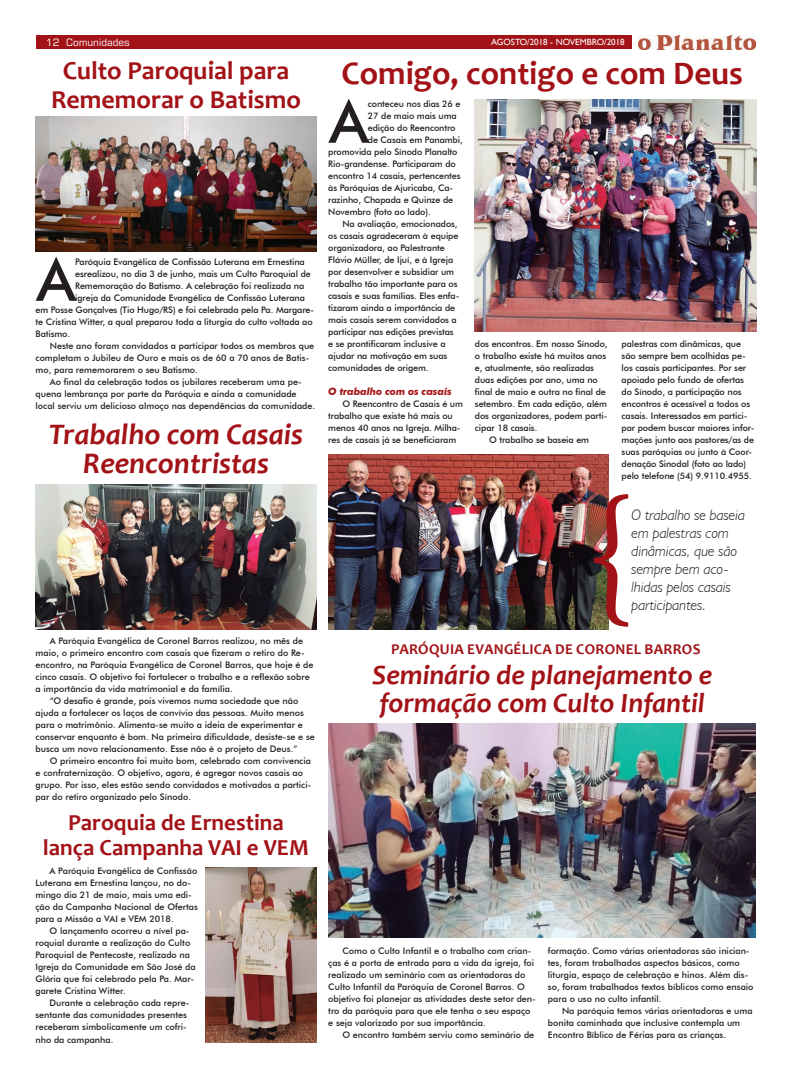
<style>
.page{position:relative;width:791px;height:1078px;background:#fff}
.page>*{position:absolute;margin:0;border:0;box-sizing:border-box;transform-origin:0 0}
.t1{font:150.8px "Minion Pro";color:#a21217}
.t2{font:500 59.4px "Futura BT";color:#231f20}
.t3{font:700 33px "Candara";color:#a21217}
.Jornal_-_Númeração{font:italic 700 30px "Candara";color:#a21217}
.t4{font:italic 700 28px/28px "Candara";color:#a21217}
.t5{font:700 26px "Candara";color:#a21217}
.t6{font:700 23px/25px "Candara";color:#a21217;text-align:center}
.t7{font:italic 300 15px/18px "Humanist 521 BT";color:#231f20}
.t8{font:700 15px "Candara";letter-spacing:.02em;color:#a21217}
.t9{font:italic 700 10px "Futura BT";letter-spacing:-.01em;color:#a21217}
.Jornal_-_Númeração-2{font:10px "Square 721 BT";color:#fff}
.t10{font:500 9px/12px "Futura BT";color:#231f20}
.t11{font:9px "Gill Sans";color:#fff}
</style>
<div class="page">
<img style="left:638px;top:36px;width:117px;height:14px">
<div style="left:36px;top:35px;width:595px;height:14px;background:#a21217"></div>
<img style="left:36px;top:116px;width:280px;height:135px">
<img style="left:206px;top:867px;width:110px;height:175px">
<img style="left:475px;top:100px;width:281px;height:232px">
<img style="left:35px;top:484px;width:281px;height:145px">
<img style="left:328px;top:723px;width:427px;height:214px">
<img style="left:328px;top:455px;width:280px;height:174px">
<p class="Jornal_-_Númeração-2" style="left:46px;top:36px;width:86px">12 Comunidades</p>
<p class="t11" style="left:491px;top:37px;width:135px">AGOSTO/2018 - NOVEMBRO/2018</p>
<p class="t5" style="left:63px;top:54px;width:228px">Culto Paroquial para</p>
<p class="t5" style="left:51px;top:83px;width:251px">Rememorar o Batismo</p>
<p class="t2" style="left:37px;top:243px;width:41px">A</p>
<p class="t10" style="left:75px;top:255px;width:231px">Paróquia Evangélica de Confissão Luterana em Ernestina</p>
<p class="t10" style="left:75px;top:267px;width:237px">esrealizou, no dia 3 de junho, mais um Culto Paroquial de</p>
<p class="t10" style="left:75px;top:279px;width:230px">Rememoração do Batismo. A celebração foi realizada na</p>
<p class="t10" style="left:75px;top:291px;width:231px">igreja da Comunidade Evangélica de Confissão Luterana</p>
<p class="t10" style="left:36px;top:303px;width:280px">em Posse Gonçalves (Tio Hugo/RS) e foi celebrada pela Pa. Margare-</p>
<p class="t10" style="left:36px;top:315px;width:279px">te Cristina Witter, a qual preparou toda a liturgia do culto voltada ao</p>
<p class="t10" style="left:36px;top:327px;width:36px">Batismo.</p>
<p class="t10" style="left:50px;top:339px;width:266px">Neste ano foram convidados a participar todos os membros que</p>
<p class="t10" style="left:36px;top:351px;width:275px">completam o Jubileu de Ouro e mais os de 60 a 70 anos de Batis-</p>
<p class="t10" style="left:36px;top:363px;width:164px">mo, para rememorarem o seu Batismo.</p>
<p class="t10" style="left:50px;top:375px;width:254px">Ao final da celebração todos os jubilares receberam uma pe-</p>
<p class="t10" style="left:36px;top:387px;width:262px">quena lembrança por parte da Paróquia e ainda a comunidade</p>
<p class="t10" style="left:36px;top:399px;width:281px">local serviu um delicioso almoço nas dependências da comunidade.</p>
<p class="Jornal_-_Númeração" style="left:49px;top:415px;width:255px">Trabalho com Casais</p>
<p class="Jornal_-_Númeração" style="left:83px;top:444px;width:188px">Reencontristas</p>
<p class="t10" style="left:50px;top:634px;width:255px">A Paróquia Evangélica de Coronel Barros realizou, no mês de</p>
<p class="t10" style="left:36px;top:646px;width:271px">maio, o primeiro encontro com casais que fizeram o retiro do Re-</p>
<p class="t10" style="left:36px;top:658px;width:279px">encontro, na Paróquia Evangélica de Coronel Barros, que hoje é de</p>
<p class="t10" style="left:36px;top:670px;width:276px">cinco casais. O objetivo foi fortalecer o trabalho e a reflexão sobre</p>
<p class="t10" style="left:36px;top:682px;width:199px">a importância da vida matrimonial e da família.</p>
<p class="t10" style="left:50px;top:694px;width:250px">“O desafio é grande, pois vivemos numa sociedade que não</p>
<p class="t10" style="left:36px;top:706px;width:270px">ajuda a fortalecer os laços de convívio das pessoas. Muito menos</p>
<p class="t10" style="left:36px;top:718px;width:269px">para o matrimônio. Alimenta-se muito a ideia de experimentar e</p>
<p class="t10" style="left:36px;top:730px;width:281px">conservar enquanto é bom. Na primeira dificuldade, desiste-se e se</p>
<p class="t10" style="left:36px;top:742px;width:263px">busca um novo relacionamento. Esse não é o projeto de Deus.”</p>
<p class="t10" style="left:50px;top:754px;width:263px">O primeiro encontro foi muito bom, celebrado com convivencia</p>
<p class="t10" style="left:36px;top:766px;width:269px">e confraternização. O objetivo, agora, é agregar novos casais ao</p>
<p class="t10" style="left:36px;top:778px;width:277px">grupo. Por isso, eles estão sendo convidados e motivados a partici-</p>
<p class="t10" style="left:36px;top:790px;width:157px">par do retiro organizado pelo Sínodo.</p>
<p class="t6" style="left:43px;top:809px;width:267px">Paroquia de Ernestina lança Campanha VAI e VEM</p>
<p class="t10" style="left:35px;top:864px;width:164px;text-indent:14px">A Paróquia Evangélica de Confissão Luterana em Ernestina lançou, no do&shy;mingo dia 21 de maio, mais uma edi&shy;ção da Campanha Nacional de Ofertas para a Missão a VAI e VEM 2018.</p>
<p class="t10" style="left:50px;top:924px;width:141px">O lançamento ocorreu a nível pa-</p>
<p class="t10" style="left:35px;top:936px;width:156px">roquial durante a realização do Culto</p>
<p class="t10" style="left:35px;top:948px;width:156px">Paroquial de Pentecoste, realizado na</p>
<p class="t10" style="left:35px;top:960px;width:162px">Igreja da Comunidade em São José da</p>
<p class="t10" style="left:35px;top:972px;width:160px">Glória que foi celebrado pela Pa. Mar-</p>
<p class="t10" style="left:35px;top:984px;width:91px">garete Cristina Witter.</p>
<p class="t10" style="left:50px;top:996px;width:141px">Durante a celebração cada repre-</p>
<p class="t10" style="left:35px;top:1008px;width:153px;text-align:justify">sentante das comunidades presentes receberam simbolicamente um cofri&shy;nho da campanha.</p>
<p class="t3" style="left:342px;top:53px;width:403px">Comigo, contigo e com Deus</p>
<p class="t2" style="left:329px;top:85px;width:41px">A</p>
<p class="t10" style="left:368px;top:97px;width:94px">conteceu nos dias 26 e</p>
<p class="t10" style="left:368px;top:109px;width:90px">27 de maio mais uma</p>
<p class="t10" style="left:368px;top:121px;width:89px">edição do Reencontro</p>
<p class="t10" style="left:368px;top:133px;width:96px">de Casais em Panambi,</p>
<p class="t10" style="left:328px;top:145px;width:131px">promovida pelo Sínodo Planalto</p>
<p class="t10" style="left:328px;top:157px;width:129px">Rio-grandense. Participaram do</p>
<p class="t10" style="left:328px;top:169px;width:134px">encontro 14 casais, pertencentes</p>
<p class="t10" style="left:328px;top:181px;width:126px">às Paróquias de Ajuricaba, Ca-</p>
<p class="t10" style="left:328px;top:193px;width:126px">razinho, Chapada e Quinze de</p>
<p class="t10" style="left:328px;top:205px;width:104px">Novembro (foto ao lado).</p>
<p class="t10" style="left:342px;top:217px;width:117px">Na avaliação, emocionados,</p>
<p class="t10" style="left:328px;top:229px;width:132px">os casais agradeceram à equipe</p>
<p class="t10" style="left:328px;top:241px;width:118px">organizadora, ao Palestrante</p>
<p class="t10" style="left:328px;top:253px;width:126px">Flávio Müller, de Ijuí, e à Igreja</p>
<p class="t10" style="left:328px;top:265px;width:127px">por desenvolver e subsidiar um</p>
<p class="t10" style="left:328px;top:277px;width:131px">trabalho tão importante para os</p>
<p class="t10" style="left:328px;top:289px;width:133px">casais e suas famílias. Eles enfa-</p>
<p class="t10" style="left:328px;top:301px;width:130px">tizaram ainda a importância de mais casais serem convidados a participar nas edições previstas e se prontificaram inclusive a ajudar na motivação em suas comunidades de origem.</p>
<p class="t9" style="left:328px;top:385px;width:125px">O trabalho com os casais</p>
<p class="t10" style="left:328px;top:397px;width:136px;text-indent:14px">O Reencontro de Casais é um trabalho que existe há mais ou menos 40 anos na Igreja. Milha&shy;res de casais já se beneficiaram</p>
<p class="t10" style="left:475px;top:338px;width:134px">dos encontros. Em nosso Sínodo, o trabalho existe há muitos anos e, atualmente, são realizadas duas edições por ano, uma no final de maio e outra no final de setembro. Em cada edição, além</p>
<p class="t10" style="left:475px;top:410px;width:134px">dos organizadores, podem parti-</p>
<p class="t10" style="left:475px;top:422px;width:64px">cipar 18 casais.</p>
<p class="t10" style="left:489px;top:434px;width:102px">O trabalho se baseia em</p>
<p class="t10" style="left:622px;top:338px;width:130px">palestras com dinâmicas, que são sempre bem acolhidas pe&shy;los casais participantes. Por ser apoiado pelo fundo de ofertas do Sínodo, a participação nos encontros é acessível a todos os casais. Interessados em partici-</p>
<p class="t10" style="left:622px;top:422px;width:134px">par podem buscar maiores infor&shy;mações junto aos pastores/as de suas paróquias ou junto à Coor&shy;denação Sinodal (foto ao lado) pelo telefone (54) 9.9110.4955.</p>
<h1 class="t1" style="left:584px;top:452px;width:54px">{</h1>
<h3 class="t7" style="left:632px;top:506px;width:115px">O trabalho se baseia em palestras com dinâmicas, que são sempre bem aco&shy;lhidas pelos casais participantes.</h3>
<h3 class="t8" style="left:391px;top:640px;width:311px">PARÓQUIA EVANGÉLICA DE CORONEL BARROS</h3>
<h3 class="t4" style="left:372px;top:660px;width:341px">Seminário de planejamento e formação com Culto Infantil</h3>
<p class="t10" style="left:328px;top:944px;width:209px;text-indent:14px">Como o Culto Infantil e o trabalho com crian&shy;ças é a porta de entrada para a vida da igreja, foi realizado um seminário com as orientadoras do Culto Infantil da Paróquia de Coronel Barros. O objetivo foi planejar as atividades deste setor den&shy;tro da paróquia para que ele tenha o seu espaço e seja valorizado por sua importância.</p>
<p class="t10" style="left:342px;top:1028px;width:193px">O encontro também serviu como seminário de</p>
<p class="t10" style="left:548px;top:944px;width:207px">formação. Como várias orientadoras são inician&shy;tes, foram trabalhados aspectos básicos, como liturgia, espaço de celebração e hinos. Além dis&shy;so, foram trabalhados textos bíblicos como ensaio para o uso no culto infantil.</p>
<p class="t10" style="left:548px;top:1004px;width:206px;text-indent:14px">Na paróquia temos várias orientadoras e uma bonita caminhada que inclusive contempla um<br>Encontro Bíblico de Férias para as crianças.</p>
</div>
